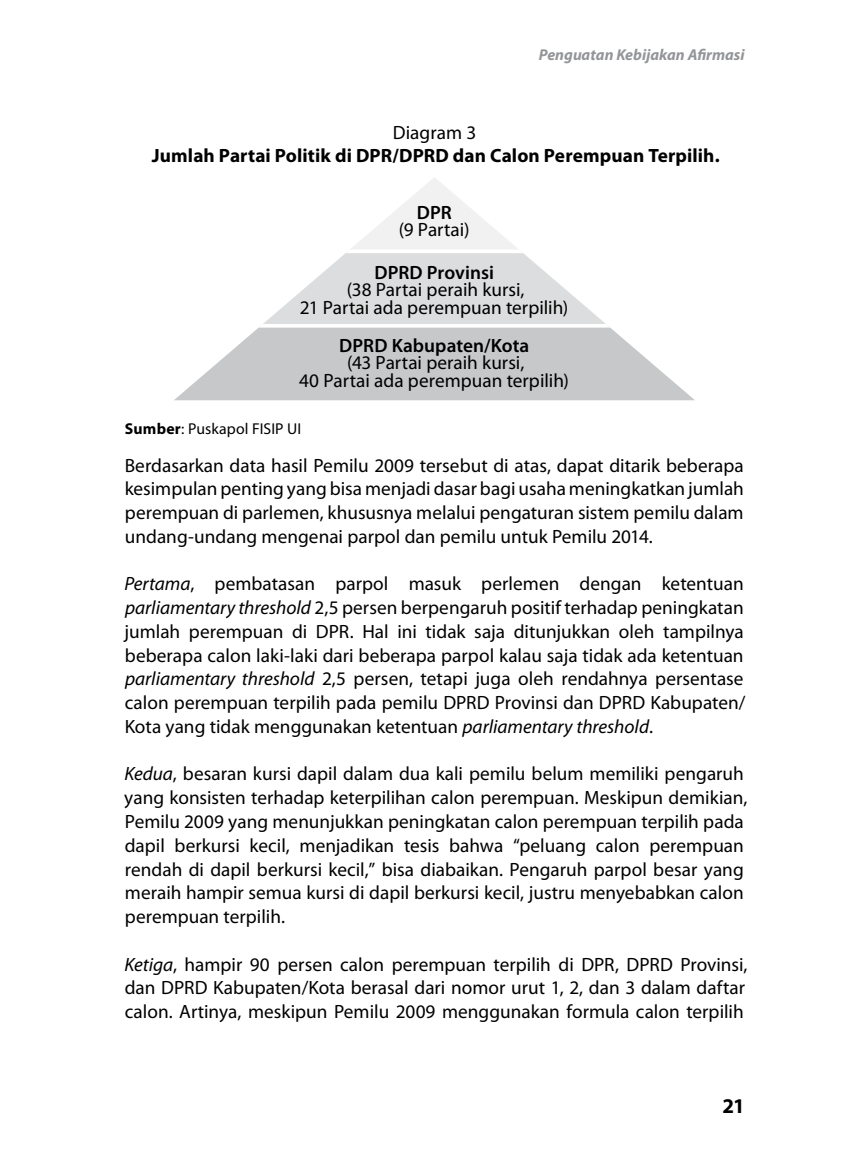
<style>
.page{position:relative;width:844px;height:1166px;background:#fff}
.page>*{position:absolute;margin:0;border:0;box-sizing:border-box;transform-origin:0 0}
.t1{font:700 21px "Myriad Pro";color:#000}
.t2{font:19.25px/23.8px "Myriad Pro";color:#000;text-align:center}
.t3{font:700 19.25px "Myriad Pro";letter-spacing:.005em;color:#000}
.t4{font:600 19.25px "Myriad Pro";letter-spacing:.005em;color:#000}
.t5{font:italic 700 15.75px "Myriad Pro";color:#939598}
.t6{font:15.75px "Myriad Pro";letter-spacing:.005em;color:#000}
.s1{font-weight:700}
.s2{font-style:italic}
</style>
<div class="page">
<svg style="left:263px;top:177px;width:343px;height:147px"></svg>
<svg style="left:174px;top:327px;width:520px;height:73px"></svg>
<p class="t5" style="left:538px;top:44px;width:207px">Penguatan Kebijakan Afirmasi</p>
<p class="t2" style="left:393px;top:120px;width:85px">Diagram 3</p>
<p class="t3" style="left:152px;top:143px;width:569px">Jumlah Partai Politik di DPR/DPRD dan Calon Perempuan Terpilih.</p>
<p class="t4" style="left:417px;top:200px;width:36px">DPR</p>
<p class="t2" style="left:399px;top:218px;width:72px">(9 Partai)</p>
<p class="t4" style="left:374px;top:260px;width:121px">DPRD Provinsi</p>
<p class="t2" style="left:299px;top:281px;width:270px;line-height:17.5px">(38 Partai peraih kursi,<br>21 Partai ada perempuan terpilih)</p>
<p class="t4" style="left:339px;top:333px;width:191px">DPRD Kabupaten/Kota</p>
<p class="t2" style="left:299px;top:354px;width:271px;line-height:17.5px">(43 Partai peraih kursi,<br>40 Partai ada perempuan terpilih)</p>
<p class="t6" style="left:125px;top:419px;width:178px"><span class="s1">Sumber</span>: Puskapol FISIP UI</p>
<p class="t2" style="left:125px;top:453px;width:620px;text-align:justify">Berdasarkan data hasil Pemilu 2009 tersebut di atas, dapat ditarik beberapa kesimpulan penting yang bisa menjadi dasar bagi usaha meningkatkan jumlah perempuan di parlemen, khususnya melalui pengaturan sistem pemilu dalam undang-undang mengenai parpol dan pemilu untuk Pemilu 2014.</p>
<p class="t2" style="left:124px;top:572px;width:622px;text-align:justify"><span class="s2">Pertama</span>, pembatasan parpol masuk perlemen dengan ketentuan <span class="s2">parliamentary threshold</span> 2,5 persen berpengaruh positif terhadap peningkatan jumlah perempuan di DPR. Hal ini tidak saja ditunjukkan oleh tampilnya beberapa calon laki-laki dari beberapa parpol kalau saja tidak ada ketentuan <span class="s2">parliamentary threshold</span> 2,5 persen, tetapi juga oleh rendahnya persentase calon perempuan terpilih pada pemilu DPRD Provinsi dan DPRD Kabupaten/ Kota yang tidak menggunakan ketentuan <span class="s2">parliamentary threshold</span>.</p>
<p class="t2" style="left:124px;top:762px;width:624px;text-align:left"><span class="s2">Kedua</span>, besaran kursi dapil dalam dua kali pemilu belum memiliki pengaruh yang konsisten terhadap keterpilihan calon perempuan. Meskipun demikian, Pemilu 2009 yang menunjukkan peningkatan calon perempuan terpilih pada dapil berkursi kecil, menjadikan tesis bahwa “peluang calon perempuan rendah di dapil berkursi kecil,” bisa diabaikan. Pengaruh parpol besar yang meraih hampir semua kursi di dapil berkursi kecil, justru menyebabkan calon perempuan terpilih.</p>
<p class="t2" style="left:124px;top:952px;width:624px;text-align:left"><span class="s2">Ketiga</span>, hampir 90 persen calon perempuan terpilih di DPR, DPRD Provinsi, dan DPRD Kabupaten/Kota berasal dari nomor urut 1, 2, dan 3 dalam daftar calon. Artinya, meskipun Pemilu 2009 menggunakan formula calon terpilih</p>
<p class="t1" style="left:722px;top:1092px;width:24px">21</p>
</div>
